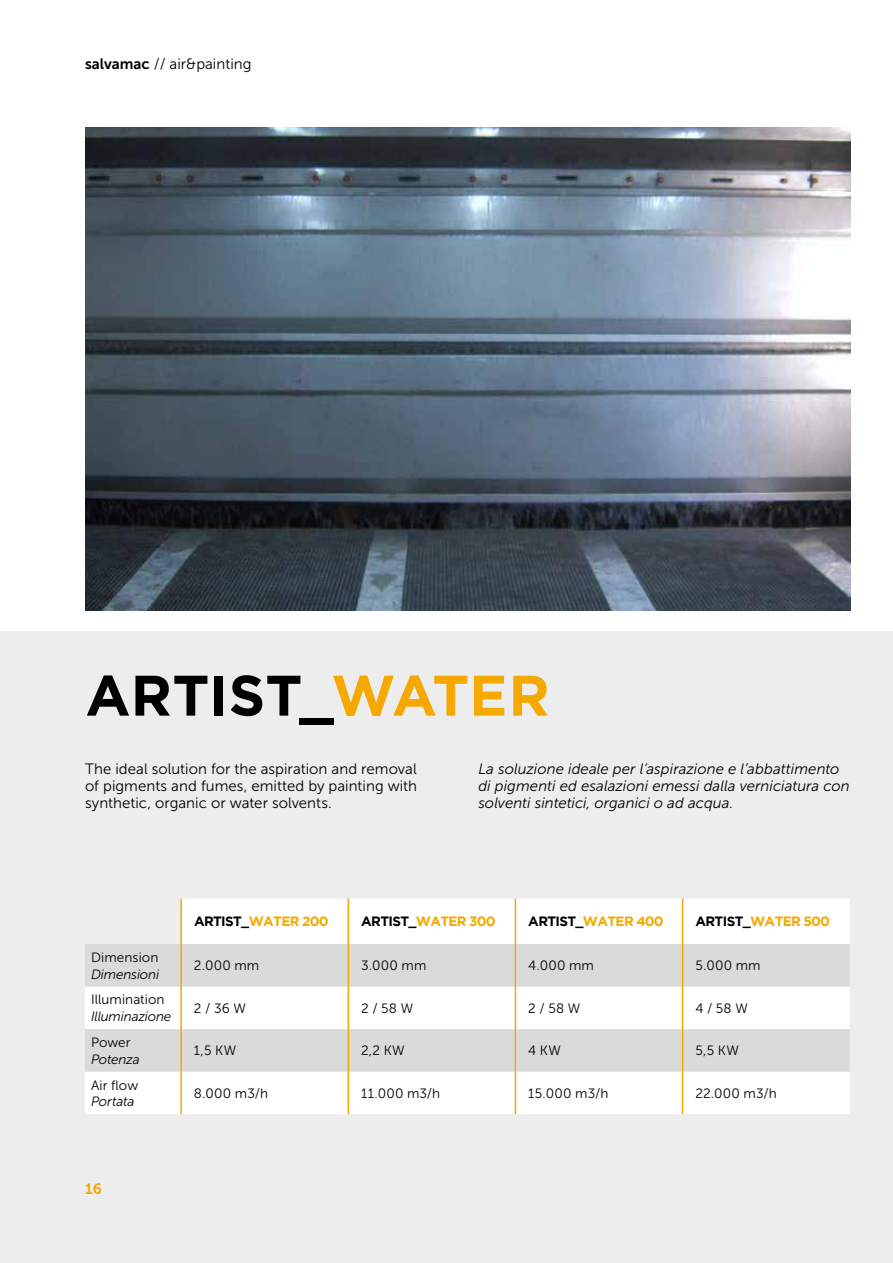
<style>
.page{position:relative;width:893px;height:1263px;background:#fff}
.page>*{position:absolute;margin:0;border:0;box-sizing:border-box;transform-origin:0 0}
.t1{font:700 57px "Gotham";letter-spacing:.005em;color:#000}
.t2{font:15px/17px "Museo Sans 300";color:#000;text-align:justify}
.t3{font:italic 15px/17px "Museo Sans 300";color:#000}
.t4{font:15px "Museo Sans 700";color:#f4a800}
.t5{font:13.5px "Museo Sans 300";letter-spacing:.01em;color:#000}
.t6{font:700 13.5px "Gotham";letter-spacing:-.045em;color:#f4a800}
.t7{font:italic 13.5px "Museo Sans 300";letter-spacing:-.015em;color:#000}
.s1{font-family:"Museo Sans 700"}
.s2{color:#f4a800}
.s3{color:#000}
</style>
<div class="page">
<img style="left:85px;top:128px;width:765px;height:482px">
<div style="left:0;top:631px;width:893px;height:632px;background:#ededed"></div>
<svg style="left:85px;top:899px;width:765px;height:215px;background:#fdfdfd"></svg>
<svg style="left:85px;top:944px;width:765px;height:127px;background:#e6e6e5"></svg>
<hr style="left:180px;top:899px;width:2px;height:45px;background:#f4a800">
<hr style="left:348px;top:899px;width:1px;height:45px;background:#f4a800">
<hr style="left:515px;top:899px;width:1px;height:45px;background:#f4a800">
<hr style="left:180px;top:944px;width:2px;height:42px;background:#f4a800">
<hr style="left:348px;top:944px;width:1px;height:42px;background:#f4a800">
<hr style="left:515px;top:944px;width:1px;height:42px;background:#f4a800">
<hr style="left:180px;top:986px;width:2px;height:43px;background:#f4a800">
<hr style="left:348px;top:986px;width:1px;height:43px;background:#f4a800">
<hr style="left:515px;top:986px;width:1px;height:43px;background:#f4a800">
<hr style="left:180px;top:1029px;width:2px;height:42px;background:#f4a800">
<hr style="left:348px;top:1029px;width:1px;height:42px;background:#f4a800">
<hr style="left:515px;top:1029px;width:1px;height:42px;background:#f4a800">
<hr style="left:180px;top:1071px;width:2px;height:43px;background:#f4a800">
<hr style="left:348px;top:1071px;width:1px;height:43px;background:#f4a800">
<hr style="left:515px;top:1071px;width:1px;height:43px;background:#f4a800">
<hr style="left:682px;top:899px;width:1px;height:45px;background:#f4a800">
<hr style="left:682px;top:944px;width:1px;height:42px;background:#f4a800">
<hr style="left:682px;top:986px;width:1px;height:43px;background:#f4a800">
<hr style="left:682px;top:1029px;width:1px;height:42px;background:#f4a800">
<hr style="left:682px;top:1071px;width:1px;height:43px;background:#f4a800">
<p class="t2" style="left:85px;top:56px;width:168px"><span class="s1">salvamac</span> // air&amp;painting</p>
<h1 class="t1" style="left:85px;top:662px;width:466px">ARTIST_<span class="s2">WATER</span></h1>
<p class="t2" style="left:85px;top:760px;width:334px">The ideal solution for the aspiration and removal of pigments and fumes, emitted by painting with synthetic, organic or water solvents.</p>
<p class="t3" style="left:478px;top:760px;width:373px">La soluzione ideale per l’aspirazione e l’abbattimento di pigmenti ed esalazioni emessi dalla verniciatura con solventi sintetici, organici o ad acqua.</p>
<p class="t5" style="left:91px;top:950px;width:69px">Dimension</p>
<p class="t7" style="left:91px;top:967px;width:70px">Dimensioni</p>
<p class="t5" style="left:91px;top:992px;width:75px">Illumination</p>
<p class="t7" style="left:91px;top:1009px;width:82px">Illuminazione</p>
<p class="t5" style="left:91px;top:1035px;width:41px">Power</p>
<p class="t7" style="left:91px;top:1052px;width:50px">Potenza</p>
<p class="t5" style="left:91px;top:1077px;width:49px">Air flow</p>
<p class="t7" style="left:91px;top:1094px;width:45px">Portata</p>
<p class="t6" style="left:194px;top:914px;width:136px"><span class="s3">ARTIST_</span>WATER 200</p>
<p class="t6" style="left:361px;top:914px;width:136px"><span class="s3">ARTIST_</span>WATER 300</p>
<p class="t6" style="left:528px;top:914px;width:137px"><span class="s3">ARTIST_</span>WATER 400</p>
<p class="t6" style="left:695px;top:914px;width:136px"><span class="s3">ARTIST_</span>WATER 500</p>
<p class="t5" style="left:194px;top:958px;width:67px">2.000 mm</p>
<p class="t5" style="left:361px;top:958px;width:67px">3.000 mm</p>
<p class="t5" style="left:528px;top:958px;width:67px">4.000 mm</p>
<p class="t5" style="left:695px;top:958px;width:67px">5.000 mm</p>
<p class="t5" style="left:194px;top:1001px;width:53px">2 / 36 W</p>
<p class="t5" style="left:361px;top:1001px;width:54px">2 / 58 W</p>
<p class="t5" style="left:528px;top:1001px;width:54px">2 / 58 W</p>
<p class="t5" style="left:695px;top:1001px;width:54px">4 / 58 W</p>
<p class="t5" style="left:194px;top:1043px;width:44px">1,5 KW</p>
<p class="t5" style="left:361px;top:1043px;width:45px">2,2 KW</p>
<p class="t5" style="left:528px;top:1043px;width:34px">4 KW</p>
<p class="t5" style="left:695px;top:1043px;width:45px">5,5 KW</p>
<p class="t5" style="left:194px;top:1086px;width:76px">8.000 m3/h</p>
<p class="t5" style="left:361px;top:1086px;width:81px">11.000 m3/h</p>
<p class="t5" style="left:528px;top:1086px;width:82px">15.000 m3/h</p>
<p class="t5" style="left:695px;top:1086px;width:83px">22.000 m3/h</p>
<p class="t4" style="left:85px;top:1181px;width:18px">16</p>
</div>
